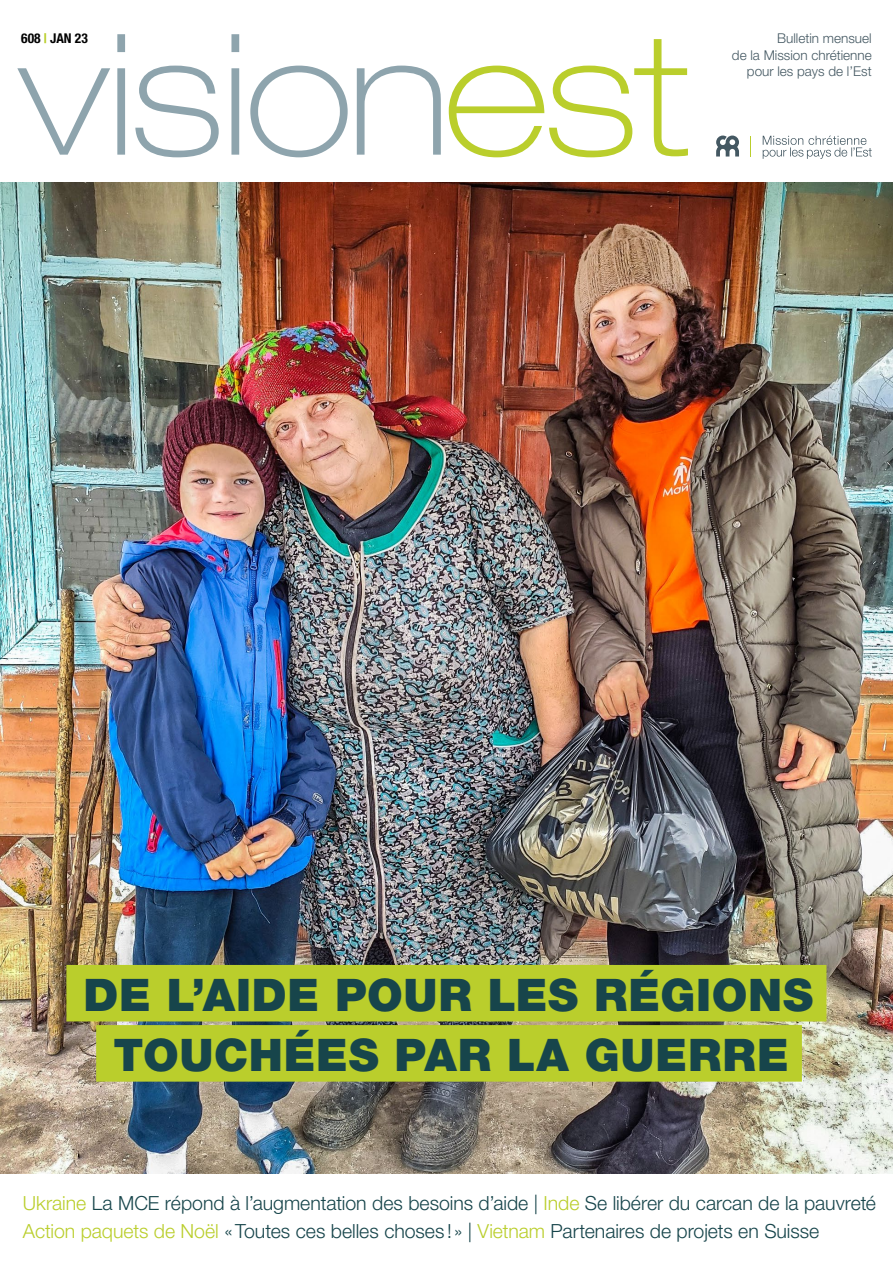
<style>
.page{position:relative;width:893px;height:1263px;background:#fff}
.page>*{position:absolute;margin:0;border:0;box-sizing:border-box;transform-origin:0 0}
.t1{font:900 45px/60.2px "Helvetica Neue LT Pro";letter-spacing:.015em;color:#17454b;text-align:center}
.t2{font:300 19.5px/28.5px "Helvetica Neue LT Pro";color:#17454b}
.t3{font:300 13.5px/16.2px "Helvetica Neue LT Pro";color:#445862;text-align:right}
.t4{font:700 condensed 13.5px "Helvetica Neue LT Std";color:#000}
.s1{color:#bace2c}
</style>
<div class="page">
<img style="left:0;top:183px;width:893px;height:991px">
<div style="left:66px;top:965px;width:760px;height:56px;background:#bace2c"></div>
<div style="left:96px;top:1025px;width:706px;height:56px;background:#bace2c"></div>
<svg style="left:716px;top:136px;width:23px;height:21px"></svg>
<svg style="left:763px;top:136px;width:109px;height:23px"></svg>
<svg style="left:750px;top:136px;width:1px;height:21px"></svg>
<svg style="left:449px;top:39px;width:239px;height:118px"></svg>
<svg style="left:17px;top:34px;width:424px;height:123px"></svg>
<p class="t4" style="left:21px;top:31px;width:68px">608 <span class="s1">|</span> JAN 23</p>
<p class="t3" style="left:732px;top:30px;width:141px">Bulletin mensuel<br>de la Mission chrétienne pour les pays de l’Est</p>
<h1 class="t1" style="left:84px;top:964px;width:731px">DE L’AIDE POUR LES RÉGIONS<br>TOUCHÉES PAR LA GUERRE</h1>
<p class="t2" style="left:23px;top:1188px;width:855px"><span class="s1">Ukraine</span> La MCE répond à l’augmentation des besoins d’aide | <span class="s1">Inde</span> Se libérer du carcan de la pauvreté<br><span class="s1">Action paquets de Noël</span> «Toutes ces belles choses ! » | <span class="s1">Vietnam</span> Partenaires de projets en Suisse</p>
</div>
